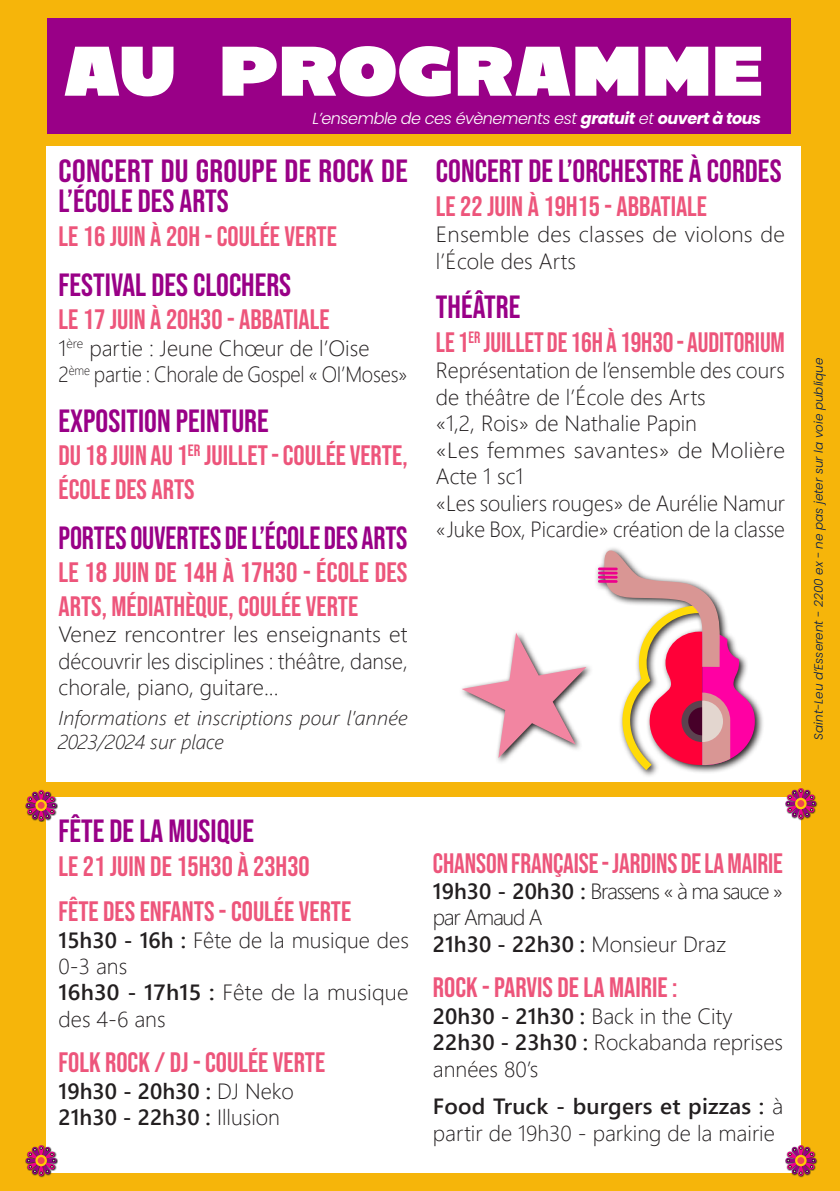
<style>
.page{position:relative;width:840px;height:1191px;background:#fff}
.page>*{position:absolute;margin:0;border:0;box-sizing:border-box;transform-origin:0 0}
.t1{font:70px "C800";color:#fff}
.CARNET{font:32px "Bebas Neue";color:#990087}
.CARNET-2{font:32px/30px "Bebas Neue";color:#990087;scale:1.07 1}
.CARNET-3{font:32px "Bebas Neue";color:#990087;scale:.94 1}
.CARNET-4{font:28px/33.6px "Bebas Neue";color:#ed557b}
.CARNET-5{font:28px "Bebas Neue";color:#ed557b;scale:.96 1}
.CARNET-6{font:28px "Bebas Neue";color:#ed557b;scale:.95 1}
.CARNET-7{font:300 22px/26.4px "Segoe UI";color:#231f20}
.CARNET-8{font:600 22px "Segoe UI";color:#231f20}
.CARNET-9{font:300 22px/26.4px "Segoe UI";color:#231f20;scale:1.04 1}
.CARNET-10{font:300 22px/26.4px "Segoe UI";letter-spacing:-.06em;color:#231f20}
.CARNET-11{font:300 22px "Segoe UI";color:#231f20;scale:.92 1}
.CARNET-12{font:300 22px/26.4px "Segoe UI";color:#231f20;scale:1.05 1}
.CARNET-13{font:300 22px "Segoe UI";color:#231f20;scale:.96 1}
.CARNET-14{font:italic 300 20px/24px "Segoe UI";letter-spacing:.01em;color:#231f20}
.t2{font:italic 300 16px "Poppins";letter-spacing:-.03em;color:#fff}
.t3{font:italic 300 12px "Poppins";color:#00194f}
.s1{font-weight:700}
.s2{font-weight:600}
.s3{font-weight:300}
</style>
<div class="page">
<div style="left:0;top:0;width:839px;height:1191px;background:#f6b50a"></div>
<div style="left:46px;top:146px;width:753px;height:635px;background:#fff"></div>
<div style="left:46px;top:797px;width:753px;height:375px;background:#fff"></div>
<div style="left:47px;top:18px;width:743px;height:116px;background:#990087"></div>
<div style="left:26px;top:789px;width:32px;height:33px;background:#231f20;opacity:.97"></div>
<svg style="left:26px;top:790px;width:30px;height:30px"></svg>
<svg style="left:35px;top:799px;width:12px;height:12px"></svg>
<div style="left:38px;top:802px;width:7px;height:7px;background:#f0454f;border-radius:50%"></div>
<div style="left:784px;top:1145px;width:33px;height:32px;background:#231f20;opacity:.97"></div>
<svg style="left:785px;top:1145px;width:30px;height:30px"></svg>
<svg style="left:794px;top:1154px;width:12px;height:12px"></svg>
<div style="left:797px;top:1157px;width:6px;height:7px;background:#f0454f;border-radius:50%"></div>
<div style="left:784px;top:788px;width:33px;height:32px;background:#231f20;opacity:.97"></div>
<svg style="left:785px;top:788px;width:30px;height:30px"></svg>
<svg style="left:794px;top:797px;width:12px;height:12px"></svg>
<div style="left:797px;top:800px;width:6px;height:7px;background:#f0454f;border-radius:50%"></div>
<div style="left:26px;top:1145px;width:32px;height:32px;background:#231f20;opacity:.97"></div>
<svg style="left:26px;top:1145px;width:30px;height:30px"></svg>
<svg style="left:35px;top:1154px;width:12px;height:12px"></svg>
<div style="left:38px;top:1157px;width:7px;height:7px;background:#f0454f;border-radius:50%"></div>
<svg style="left:462px;top:632px;width:124px;height:126px"></svg>
<svg style="left:596px;top:548px;width:167px;height:228px"></svg>
<svg style="left:604px;top:549px;width:151px;height:221px"></svg>
<hr style="left:597px;top:576px;width:20px;height:2px;background:#ed008c">
<hr style="left:597px;top:571px;width:20px;height:3px;background:#ed008c">
<hr style="left:597px;top:567px;width:20px;height:3px;background:#ed008c">
<hr style="left:597px;top:580px;width:20px;height:3px;background:#ed008c">
<p class="t1" style="left:63px;top:40px;width:702px">AU PROGRAMME</p>
<p class="t2" style="left:312px;top:109px;width:450px">L’ensemble de ces évènements est <span class="s1">gratuit</span> et <span class="s1">ouvert à tous</span></p>
<p class="CARNET-2" style="left:58px;top:156px;width:328px">CONCERT DU GROUPE DE ROCK DE<br>L’ÉCOLE DES ARTS</p>
<p class="CARNET-4" style="left:58px;top:219px;width:280px">LE 16 JUIN À 20H - COULÉE VERTE</p>
<p class="CARNET" style="left:58px;top:266px;width:234px">FESTIVAL DES CLOCHERS</p>
<p class="CARNET-4" style="left:58px;top:302px;width:272px">LE 17 JUIN À 20H30 - ABBATIALE</p>
<p class="CARNET-7" style="left:58px;top:332px;width:312px">1<sup>ère</sup> partie : Jeune Chœur de l’Oise</p>
<p class="CARNET-11" style="left:58px;top:353px;width:381px">2<sup>ème</sup> partie : Chorale de Gospel « OI’Moses»</p>
<p class="CARNET" style="left:58px;top:402px;width:212px">EXPOSITION PEINTURE</p>
<p class="CARNET-4" style="left:58px;top:438px;width:350px">DU 18 JUIN AU 1<sup>ER</sup> JUILLET - COULÉE VERTE,<br>ÉCOLE DES ARTS</p>
<p class="CARNET-3" style="left:58px;top:519px;width:372px">PORTES OUVERTES DE L’ÉCOLE DES ARTS</p>
<p class="CARNET-4" style="left:58px;top:555px;width:350px">LE 18 JUIN DE 14H À 17H30 - ÉCOLE DES<br>ARTS, MÉDIATHÈQUE, COULÉE VERTE</p>
<p class="CARNET-7" style="left:58px;top:619px;width:350px;text-align:justify">Venez rencontrer les enseignants et découvrir les disciplines : théâtre, danse, chorale, piano, guitare...</p>
<p class="CARNET-14" style="left:58px;top:702px;width:350px">Informations et inscriptions pour l’année<br>2023/2024 sur place</p>
<p class="CARNET" style="left:58px;top:812px;width:197px">FÊTE DE LA MUSIQUE</p>
<p class="CARNET-4" style="left:58px;top:848px;width:252px">LE 21 JUIN DE 15H30 À 23H30</p>
<p class="CARNET-4" style="left:58px;top:894px;width:294px">FÊTE DES ENFANTS - COULÉE VERTE</p>
<p class="CARNET-7" style="left:58px;top:924px;width:351px"><span class="s2">15h30 - 16h :</span> Fête de la musique des<br>0-3 ans</p>
<p class="CARNET-7" style="left:58px;top:977px;width:351px"><span class="s2">16h30 - 17h15 :</span> Fête de la musique des 4-6 ans</p>
<p class="CARNET-4" style="left:58px;top:1045px;width:268px">FOLK ROCK / DJ - COULÉE VERTE</p>
<p class="CARNET-8" style="left:58px;top:1070px;width:237px">19h30 - 20h30 : <span class="s3">DJ Neko</span></p>
<p class="CARNET-8" style="left:58px;top:1096px;width:223px">21h30 - 22h30 : <span class="s3">Illusion</span></p>
<p class="CARNET" style="left:436px;top:153px;width:347px">CONCERT DE L’ORCHESTRE À CORDES</p>
<p class="CARNET-4" style="left:436px;top:189px;width:272px">LE 22 JUIN À 19H15 - ABBATIALE</p>
<p class="CARNET-9" style="left:436px;top:219px;width:337px">Ensemble des classes de violons de l’École des Arts</p>
<p class="CARNET" style="left:436px;top:289px;width:86px">THÉÂTRE</p>
<p class="CARNET-6" style="left:436px;top:326px;width:368px">LE 1<sup>ER</sup> JUILLET DE 16H À 19H30 - AUDITORIUM</p>
<p class="CARNET-7" style="left:436px;top:355px;width:350px">Représentation de l’ensemble des cours de théâtre de l’École des Arts</p>
<p class="CARNET-7" style="left:436px;top:408px;width:262px">«1,2, Rois» de Nathalie Papin</p>
<p class="CARNET-12" style="left:436px;top:434px;width:334px">«Les femmes savantes» de Molière<br>Acte 1 sc1</p>
<p class="CARNET-7" style="left:436px;top:487px;width:350px">«Les souliers rouges» de Aurélie Namur</p>
<p class="CARNET-13" style="left:436px;top:508px;width:365px">«Juke Box, Picardie» création de la classe</p>
<p class="CARNET-5" style="left:432px;top:847px;width:366px">CHANSON FRANÇAISE - JARDINS DE LA MAIRIE</p>
<p class="CARNET-10" style="left:432px;top:876px;width:351px"><span class="s2">19h30 - 20h30 :</span> Brassens « à ma sauce » par Arnaud A</p>
<p class="CARNET-8" style="left:432px;top:923px;width:295px">21h30 - 22h30 : <span class="s3">Monsieur Draz</span></p>
<p class="CARNET-4" style="left:432px;top:970px;width:246px">ROCK - PARVIS DE LA MAIRIE :</p>
<p class="CARNET-7" style="left:432px;top:1000px;width:301px"><span class="s2">20h30 - 21h30 :</span> Back in the City</p>
<p class="CARNET-7" style="left:432px;top:1027px;width:351px"><span class="s2">22h30 - 23h30 :</span> Rockabanda reprises années 80’s</p>
<p class="CARNET-7" style="left:432px;top:1091px;width:351px"><span class="s2">Food Truck - burgers et pizzas :</span> à partir de 19h30 - parking de la mairie</p>
<p class="t3" style="left:811px;top:739px;width:383px;rotate:-90deg">Saint-Leu d’Esserent - 2200 ex - ne pas jeter sur la voie publique</p>
</div>
